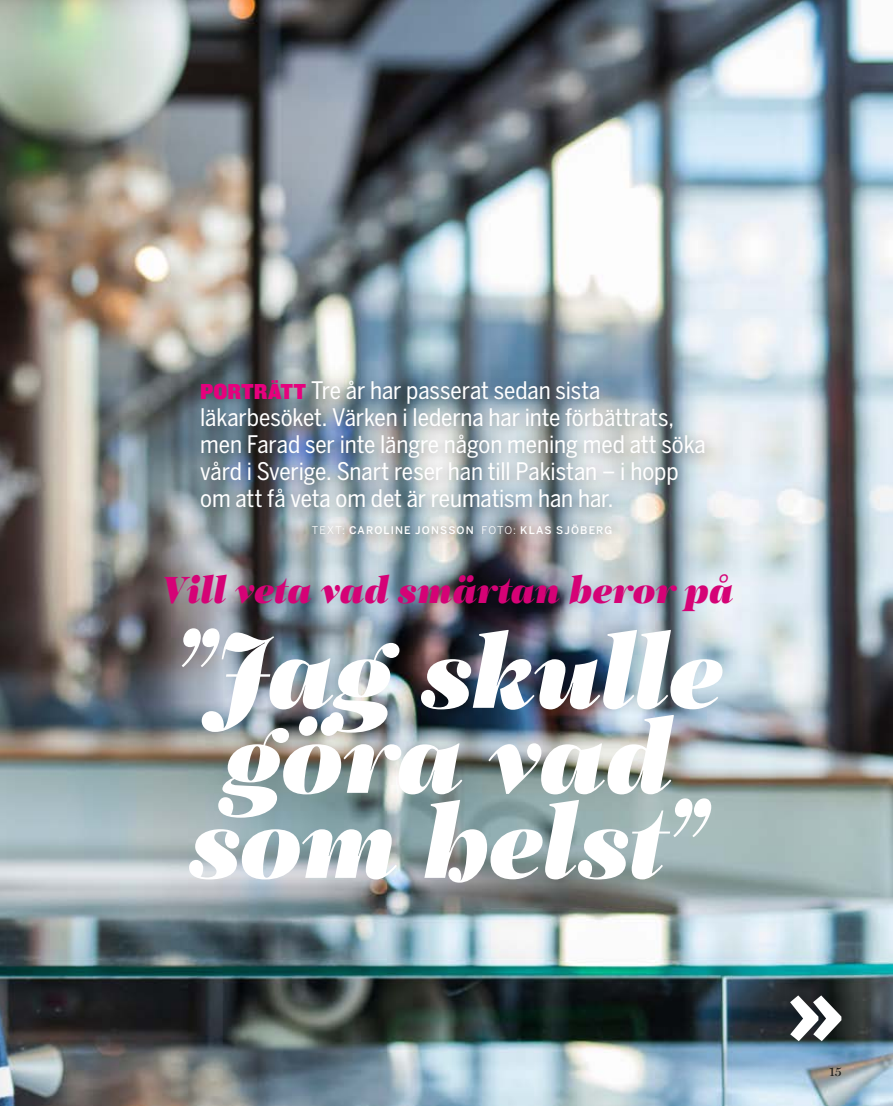
<style>
.page{position:relative;width:893px;height:1106px;background:#fff}
.page>*{position:absolute;margin:0;border:0;box-sizing:border-box;transform-origin:0 0}
.t1{font:italic 106.2px/85.1px "PF Regal Display Pro U Black";letter-spacing:-.02em;color:#fff;text-align:center}
.t2{font:700 95.85px "PF Benchmark Pro";color:#fff}
.t3{font:italic 38.7px "PF Regal Display Pro U Black";letter-spacing:-.01em;color:#d50276}
.t4{font:24px/27px "Benton Sans Cond";letter-spacing:-.005em;color:#fff}
.t5{font:13.5px "Miller Display";color:#1d1d1b}
.t6{font:500 10.5px "Benton Sans";letter-spacing:.105em;color:#fff}
.s1{font-family:"Knockout HTF71 Full Middlewt";font-size:22.5px;color:#e6007d}
.s2{font-weight:400}
</style>
<div class="page">
<img style="left:0;top:0;width:893px;height:1106px">
<div style="left:187px;top:369px;width:531px;height:155px;background:#1d1d1b;opacity:.5"></div>
<div style="left:303px;top:516px;width:320px;height:32px;background:#1d1d1b;opacity:.5"></div>
<p class="t4" style="left:200px;top:376px;width:507px"><span class="s1">PORTRÄTT</span> Tre år har passerat sedan sista läkarbesöket. Värken i lederna har inte förbättrats, men Farad ser inte längre någon mening med att söka vård i Sverige. Snart reser han till Pakistan – i hopp om att få veta om det är reumatism han har.</p>
<p class="t6" style="left:312px;top:524px;width:302px"><span class="s2">TEXT:</span> CAROLINE JONSSON <span class="s2">FOTO:</span> KLAS SJÖBERG</p>
<h3 class="t3" style="left:162px;top:565px;width:573px">Vill veta vad smärtan beror på</h3>
<h1 class="t1" style="left:172px;top:632px;width:553px">”Jag skulle göra vad som helst”</h1>
<h2 class="t2" style="left:786px;top:946px;width:61px">»</h2>
<p class="t5" style="left:829px;top:1062px;width:14px">15</p>
</div>
